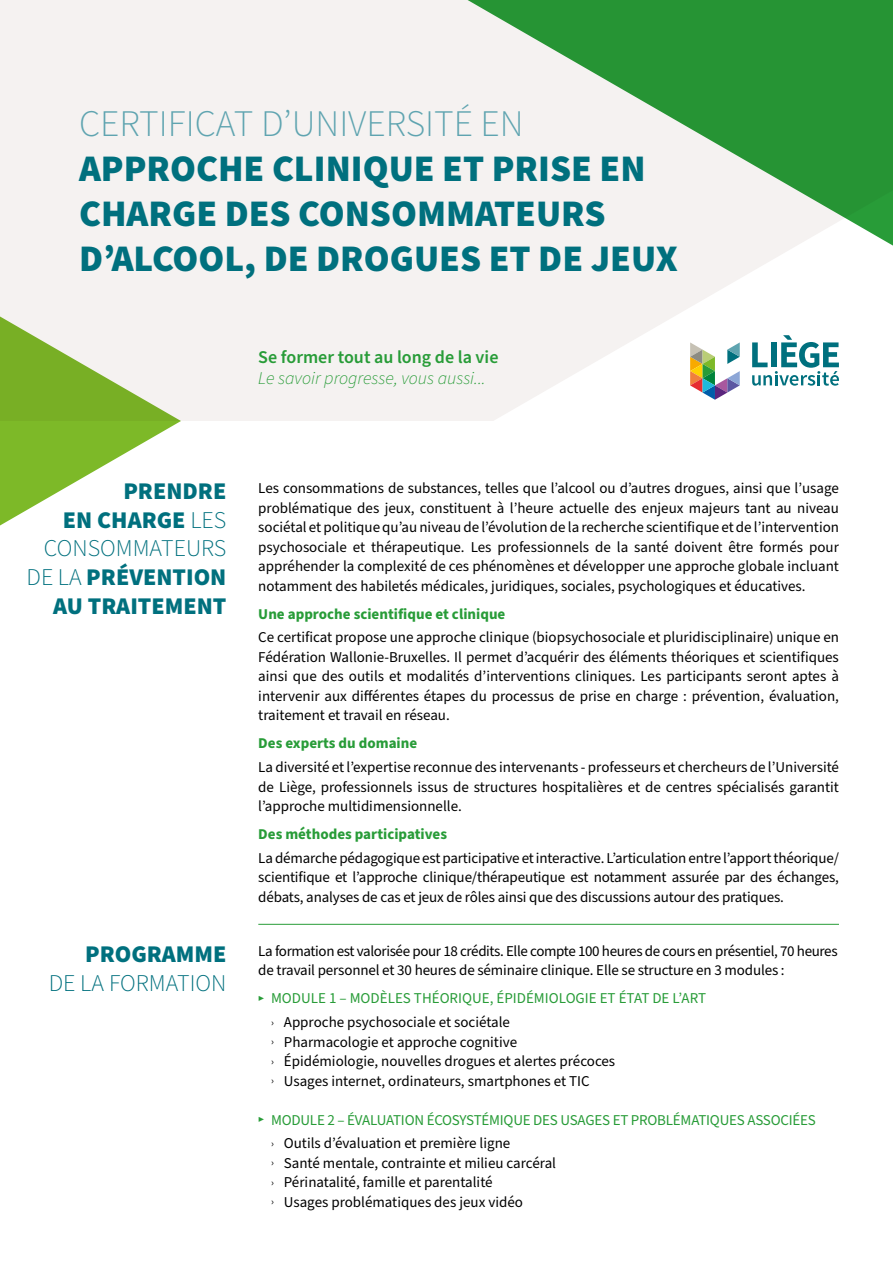
<style>
.page{position:relative;width:893px;height:1263px;background:#fff}
.page>*{position:absolute;margin:0;border:0;box-sizing:border-box;transform-origin:0 0}
.t1{font:900 37.5px/45px "Source Sans Pro";color:#00707e}
.t2{font:300 37.5px "Source Sans Pro";color:#5fa4b0}
.t3{font:900 24px/28.7px "Source Sans Pro";color:#00707e;text-align:right}
.t4{font:300 24px "Source Sans Pro";color:#00707e}
.t5{font:italic 300 18px "Source Sans Pro";color:#289c38}
.t6{font:600 18px "Source Sans Pro";color:#289c38}
.t7{font:15px/19.5px "Source Sans Pro";color:#000;text-align:justify}
.t8{font:15px/23.7px "Source Sans Pro";color:#289c38}
.t9{font:15px/19.5px "Source Sans Pro";letter-spacing:-.025em;color:#000}
.t10{font:700 15px "Source Sans Pro";color:#289c38}
.s1{font-weight:300}
.s2{font-size:10.5px}
.s3{font-size:10.5px;color:#000}
.s4{color:#000}
</style>
<div class="page">
<div style="left:0;top:0;width:893px;height:421px;background:#f5f2f1"></div>
<svg style="left:0;top:316px;width:181px;height:210px"></svg>
<svg style="left:495px;top:255px;width:398px;height:166px;fill:#fff"></svg>
<svg style="left:690px;top:342px;width:50px;height:58px"></svg>
<svg style="left:752px;top:335px;width:87px;height:51px"></svg>
<hr style="left:258px;top:924px;width:581px;height:1px;background:#289c38">
<svg style="left:468px;top:0;width:425px;height:255px"></svg>
<h1 class="t2" style="left:79px;top:99px;width:446px">CERTIFICAT D’UNIVERSITÉ EN</h1>
<h1 class="t1" style="left:79px;top:147px;width:600px">APPROCHE CLINIQUE ET PRISE EN<br>CHARGE DES CONSOMMATEURS<br>D’ALCOOL, DE DROGUES ET DE JEUX</h1>
<p class="t6" style="left:258px;top:345px;width:242px">Se former tout au long de la vie</p>
<p class="t5" style="left:258px;top:366px;width:229px">Le savoir progresse, vous aussi...</p>
<h2 class="t3" style="left:27px;top:477px;width:201px">PRENDRE<br>EN CHARGE <span class="s1">LES<br>CONSOMMATEURS<br>DE LA</span> PRÉVENTION<br>AU TRAITEMENT</h2>
<p class="t7" style="left:258px;top:479px;width:582px">Les consommations de substances, telles que l’alcool ou d’autres drogues, ainsi que l’usage problématique des jeux, constituent à l’heure actuelle des enjeux majeurs tant au niveau sociétal et politique qu’au niveau de l’évolution de la recherche scientifique et de l’intervention psychosociale et thérapeutique. Les professionnels de la santé doivent être formés pour appréhender la complexité de ces phénomènes et développer une approche globale incluant notamment des habiletés médicales, juridiques, sociales, psychologiques et éducatives.</p>
<p class="t10" style="left:258px;top:603px;width:249px">Une approche scientifique et clinique</p>
<p class="t7" style="left:258px;top:628px;width:582px">Ce certificat propose une approche clinique (biopsychosociale et pluridisciplinaire) unique en Fédération Wallonie-Bruxelles. Il permet d’acquérir des éléments théoriques et scientifiques ainsi que des outils et modalités d’interventions cliniques. Les participants seront aptes à intervenir aux différentes étapes du processus de prise en charge : prévention, évaluation, traitement et travail en réseau.</p>
<p class="t10" style="left:258px;top:733px;width:160px">Des experts du domaine</p>
<p class="t7" style="left:258px;top:758px;width:582px">La diversité et l’expertise reconnue des intervenants - professeurs et chercheurs de l’Université de Liège, professionnels issus de structures hospitalières et de centres spécialisés garantit l’approche multidimensionnelle.</p>
<p class="t10" style="left:258px;top:824px;width:190px">Des méthodes participatives</p>
<p class="t7" style="left:258px;top:849px;width:582px">La démarche pédagogique est participative et interactive. L’articulation entre l’apport théorique/ scientifique et l’approche clinique/thérapeutique est notamment assurée par des échanges, débats, analyses de cas et jeux de rôles ainsi que des discussions autour des pratiques.</p>
<p class="t9" style="left:258px;top:941px;width:581px">La formation est valorisée pour 18 crédits. Elle compte 100 heures de cours en présentiel, 70 heures de travail personnel et 30 heures de séminaire clinique. Elle se structure en 3 modules :</p>
<p class="t8" style="left:271px;top:987px;width:436px;text-indent:-13px"><span class="s2">▶</span> MODULE 1 – MODÈLES THÉORIQUE, ÉPIDÉMIOLOGIE ET ÉTAT DE L’ART <span class="s3">›</span> <span class="s4">Approche psychosociale et sociétale</span></p>
<p class="t7" style="left:271px;top:1032px;width:346px;text-align:left"><span class="s2">›</span> Pharmacologie et approche cognitive<br><span class="s2">›</span> Épidémiologie, nouvelles drogues et alertes précoces <span class="s2">›</span> Usages internet, ordinateurs, smartphones et TIC</p>
<p class="t8" style="left:271px;top:1108px;width:546px;text-indent:-13px"><span class="s2">▶</span> MODULE 2 – ÉVALUATION ÉCOSYSTÉMIQUE DES USAGES ET PROBLÉMATIQUES ASSOCIÉES <span class="s3">›</span> <span class="s4">Outils d’évaluation et première ligne</span></p>
<p class="t7" style="left:271px;top:1153px;width:287px;text-align:left"><span class="s2">›</span> Santé mentale, contrainte et milieu carcéral <span class="s2">›</span> Périnatalité, famille et parentalité<br><span class="s2">›</span> Usages problématiques des jeux vidéo</p>
<h2 class="t3" style="left:85px;top:940px;width:143px">PROGRAMME</h2>
<h2 class="t4" style="left:49px;top:966px;width:179px">DE LA FORMATION</h2>
</div>
